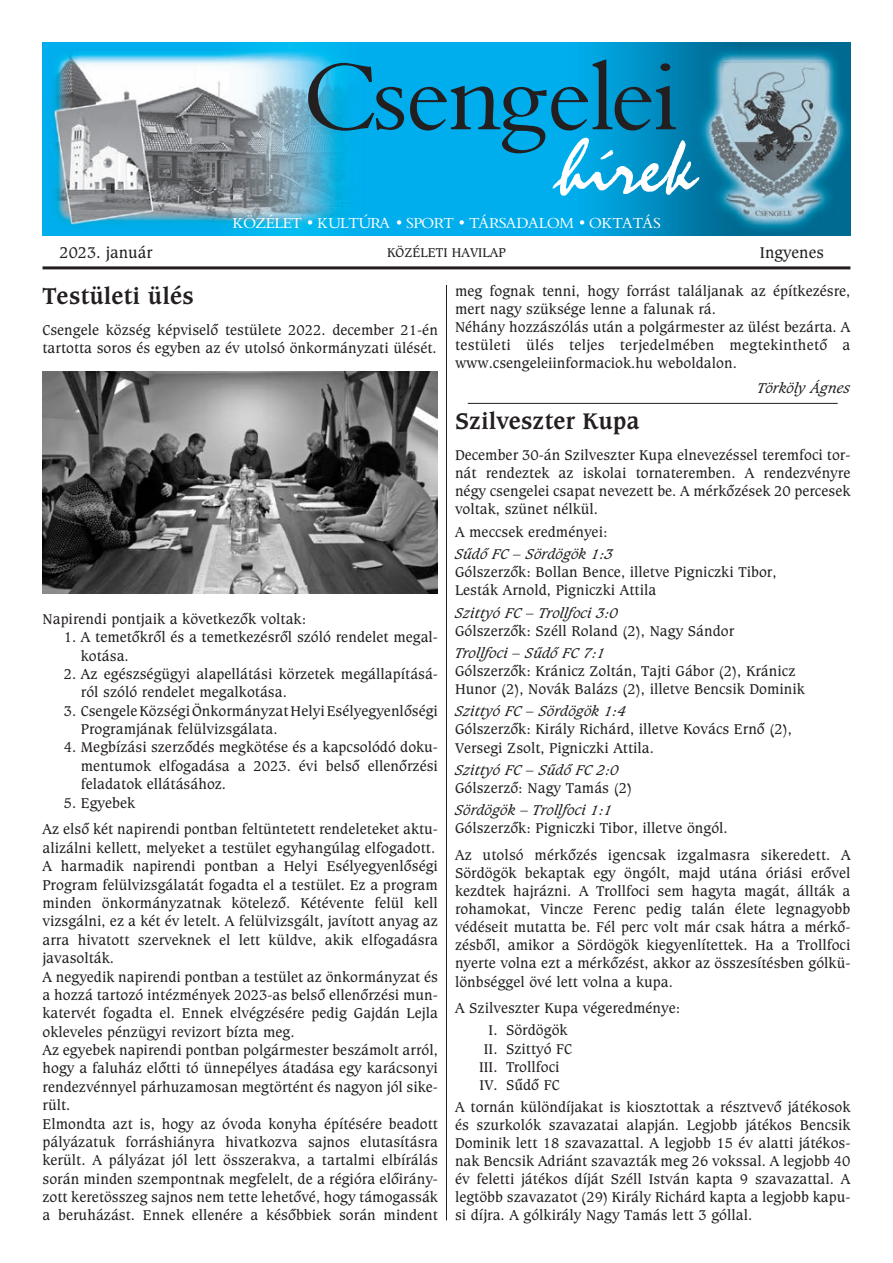
<style>
.page{position:relative;width:893px;height:1263px;background:#fff}
.page>*{position:absolute;margin:0;border:0;box-sizing:border-box;transform-origin:0 0}
.t1{font:97.5px "Aldine 401 PFL";color:#231f20}
.t2{font:78px "H Staccato 222 BT";color:#fff}
.Cím{font:700 24px "Caxton PFL";color:#231f20}
.Cím_vonal_nélkül{font:700 24px "Caxton PFL";color:#231f20}
.t3{font:16.5px "Caxton PFL";color:#231f20}
.t4{font:15px/18.5px "Caxton PFL";color:#231f20}
.Aláírás{font:italic 15px "Caxton PFL";color:#231f20}
.t5{font:15px "Aldine 401 PFL";color:#fff}
.t6{font:13.5px "Caxton PFL";color:#231f20}
</style>
<div class="page">
<hr style="left:43px;top:266px;width:807px;height:3px;background:#231f20">
<img style="left:43px;top:43px;width:807px;height:193px">
<hr style="left:446px;top:285px;width:1px;height:935px;background:#231f20">
<img style="left:43px;top:371px;width:395px;height:222px">
<hr style="left:468px;top:403px;width:370px;height:1px;background:#231f20">
<p class="t1" style="left:304px;top:37px;width:372px">Csengelei</p>
<p class="t2" style="left:561px;top:124px;width:136px">hírek</p>
<p class="t5" style="left:232px;top:214px;width:430px">KÖZÉLET • KULTÚRA • SPORT • TÁRSADALOM • OKTATÁS</p>
<p class="t3" style="left:60px;top:242px;width:95px">2023. január</p>
<p class="t6" style="left:387px;top:244px;width:120px">KÖZÉLETI HAVILAP</p>
<p class="t3" style="left:760px;top:242px;width:66px">Ingyenes</p>
<p class="Cím_vonal_nélkül" style="left:43px;top:281px;width:153px">Testületi ülés</p>
<p class="t4" style="left:43px;top:320px;width:397px">Csengele község képviselő testülete 2022. december 21-én tartotta soros és egyben az év utolsó önkormányzati ülését.</p>
<p class="t4" style="left:43px;top:609px;width:265px">Napirendi pontjaik a következők voltak:</p>
<p class="t4" style="left:81px;top:628px;width:359px;text-indent:-17px">1. A temetőkről és a temetkezésről szóló rendelet megal&shy;kotása.</p>
<p class="t4" style="left:81px;top:664px;width:359px;text-indent:-17px">2. Az egészségügyi alapellátási körzetek megállapításá&shy;ról szóló rendelet megalkotása.</p>
<p class="t4" style="left:81px;top:701px;width:359px;text-indent:-17px">3. Csengele Községi Önkormányzat Helyi Esélyegyenlőségi<br>Programjának felülvizsgálata.</p>
<p class="t4" style="left:81px;top:738px;width:359px;text-align:justify;text-indent:-17px">4. Megbízási szerződés megkötése és a kapcsolódó doku&shy;mentumok elfogadása a 2023. évi belső ellenőrzési feladatok ellátásához.</p>
<p class="t4" style="left:64px;top:793px;width:73px">5. Egyebek</p>
<p class="t4" style="left:43px;top:820px;width:397px">Az első két napirendi pontban feltüntetett rendeleteket aktu&shy;alizálni kellett, melyeket a testület egyhangúlag elfogadott.</p>
<p class="t4" style="left:43px;top:857px;width:397px;text-align:justify">A harmadik napirendi pontban a Helyi Esélyegyenlőségi Program felülvizsgálatát fogadta el a testület. Ez a program minden önkormányzatnak kötelező. Kétévente felül kell vizsgálni, ez a két év letelt. A felülvizsgált, javított anyag az arra hivatott szerveknek el lett küldve, akik elfogadásra javasolták.</p>
<p class="t4" style="left:43px;top:967px;width:397px;text-align:justify">A negyedik napirendi pontban a testület az önkormányzat és a hozzá tartozó intézmények 2023-as belső ellenőrzési mun&shy;katervét fogadta el. Ennek elvégzésére pedig Gajdán Lejla okleveles pénzügyi revizort bízta meg.</p>
<p class="t4" style="left:43px;top:1040px;width:397px;text-align:justify">Az egyebek napirendi pontban polgármester beszámolt arról, hogy a faluház előtti tó ünnepélyes átadása egy karácsonyi rendezvénnyel párhuzamosan megtörtént és nagyon jól sike&shy;rült.</p>
<p class="t4" style="left:43px;top:1114px;width:397px;text-align:justify">Elmondta azt is, hogy az óvoda konyha építésére beadott pályázatuk forráshiányra hivatkozva sajnos elutasításra került. A pályázat jól lett összerakva, a tartalmi elbírálás során minden szempontnak megfelelt, de a régióra előirány&shy;zott keretösszeg sajnos nem tette lehetővé, hogy támogassák a beruházást. Ennek ellenére a későbbiek során mindent</p>
<p class="t4" style="left:455px;top:282px;width:397px;line-height:18px">meg fognak tenni, hogy forrást találjanak az építkezésre, mert nagy szüksége lenne a falunak rá.</p>
<p class="t4" style="left:455px;top:318px;width:397px;line-height:18px;text-align:justify">Néhány hozzászólás után a polgármester az ülést bezárta. A testületi ülés teljes terjedelmében megtekinthető a www.csengeleiinformaciok.hu weboldalon.</p>
<p class="Aláírás" style="left:757px;top:379px;width:94px">Törköly Ágnes</p>
<p class="Cím" style="left:455px;top:406px;width:187px">Szilveszter Kupa</p>
<p class="t4" style="left:455px;top:446px;width:397px;text-align:justify">December 30-án Szilveszter Kupa elnevezéssel teremfoci tor&shy;nát rendeztek az iskolai tornateremben. A rendezvényre négy csengelei csapat nevezett be. A mérkőzések 20 percesek voltak, szünet nélkül.</p>
<p class="t4" style="left:455px;top:522px;width:154px">A meccsek eredményei:</p>
<p class="Aláírás" style="left:455px;top:545px;width:160px">Sűdő FC – Sördögök 1:3</p>
<p class="t4" style="left:455px;top:563px;width:323px">Gólszerzők: Bollan Bence, illetve Pigniczki Tibor,<br>Lesták Arnold, Pigniczki Attila</p>
<p class="Aláírás" style="left:455px;top:603px;width:165px">Szittyó FC – Trollfoci 3:0</p>
<p class="t4" style="left:455px;top:621px;width:281px">Gólszerzők: Széll Roland (2), Nagy Sándor</p>
<p class="Aláírás" style="left:455px;top:644px;width:152px">Trollfoci – Sűdő FC 7:1</p>
<p class="t4" style="left:455px;top:662px;width:352px">Gólszerzők: Kránicz Zoltán, Tajti Gábor (2), Kránicz<br>Hunor (2), Novák Balázs (2), illetve Bencsik Dominik</p>
<p class="Aláírás" style="left:455px;top:702px;width:173px">Szittyó FC – Sördögök 1:4</p>
<p class="t4" style="left:455px;top:720px;width:339px">Gólszerzők: Király Richárd, illetve Kovács Ernő (2),<br>Versegi Zsolt, Pigniczki Attila.</p>
<p class="Aláírás" style="left:455px;top:761px;width:166px">Szittyó FC – Sűdő FC 2:0</p>
<p class="t4" style="left:455px;top:778px;width:179px">Gólszerző: Nagy Tamás (2)</p>
<p class="Aláírás" style="left:455px;top:801px;width:159px">Sördögök – Trollfoci 1:1</p>
<p class="t4" style="left:455px;top:819px;width:274px">Gólszerzők: Pigniczki Tibor, illetve öngól.</p>
<p class="t4" style="left:455px;top:845px;width:397px;text-align:justify">Az utolsó mérkőzés igencsak izgalmasra sikeredett. A Sördögök bekaptak egy öngólt, majd utána óriási erővel kezdtek hajrázni. A Trollfoci sem hagyta magát, állták a rohamokat, Vincze Ferenc pedig talán élete legnagyobb védéseit mutatta be. Fél perc volt már csak hátra a mérkő&shy;zésből, amikor a Sördögök kiegyenlítettek. Ha a Trollfoci nyerte volna ezt a mérkőzést, akkor az összesítésben gólkü&shy;lönbséggel övé lett volna a kupa.</p>
<p class="t4" style="left:455px;top:998px;width:227px">A Szilveszter Kupa végeredménye:</p>
<p class="t4" style="left:489px;top:1021px;width:80px">I. Sördögök</p>
<p class="t4" style="left:484px;top:1039px;width:90px">II. Szittyó FC</p>
<p class="t4" style="left:479px;top:1057px;width:82px">III. Trollfoci</p>
<p class="t4" style="left:480px;top:1075px;width:81px">IV. Sűdő FC</p>
<p class="t4" style="left:455px;top:1097px;width:397px;text-align:justify">A tornán különdíjakat is kiosztottak a résztvevő játékosok és szurkolók szavazatai alapján. Legjobb játékos Bencsik Dominik lett 18 szavazattal. A legjobb 15 év alatti játékos&shy;nak Bencsik Adriánt szavazták meg 26 vokssal. A legjobb 40 év feletti játékos díját Széll István kapta 9 szavazattal. A legtöbb szavazatot (29) Király Richárd kapta a legjobb kapu&shy;si díjra. A gólkirály Nagy Tamás lett 3 góllal.</p>
</div>
